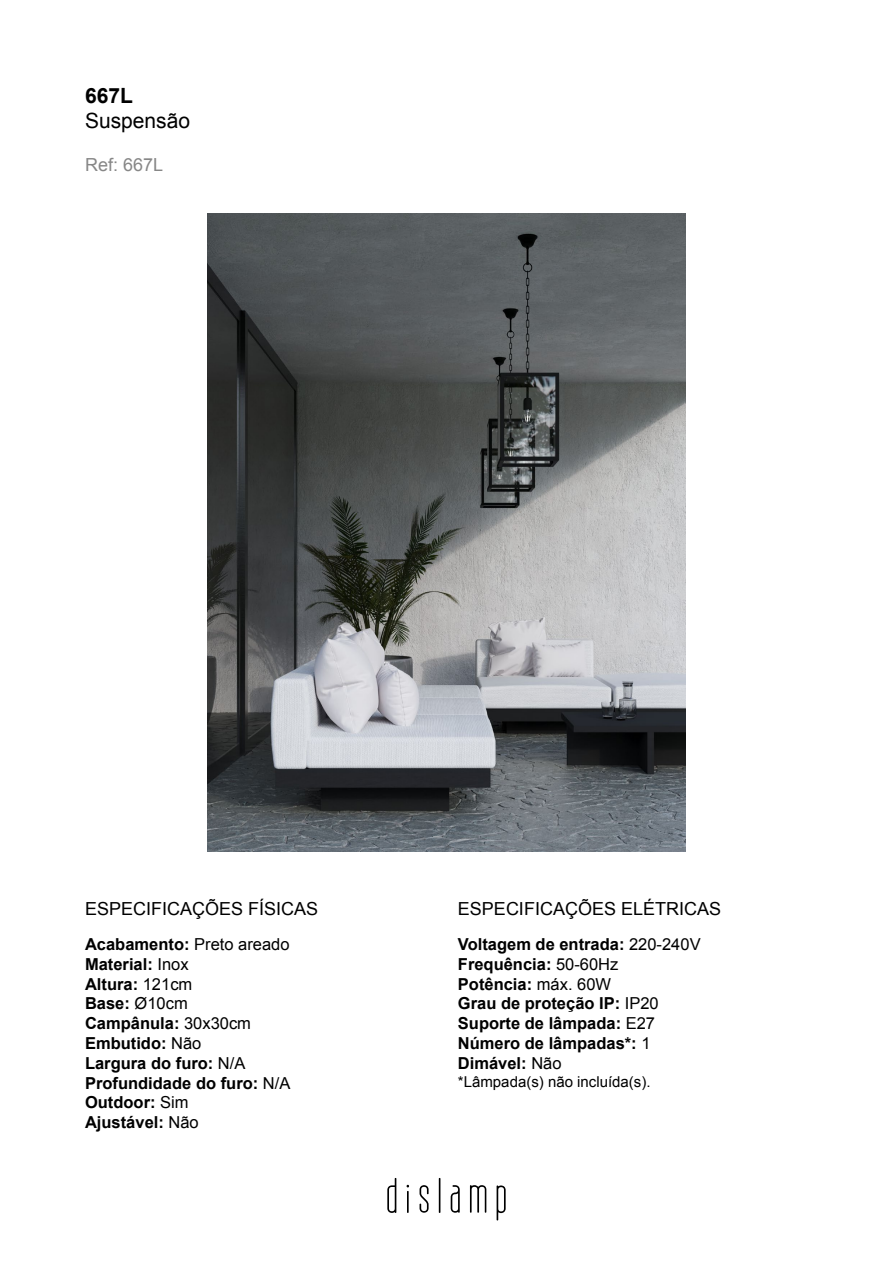
<style>
.page{position:relative;width:893px;height:1263px;background:#fff}
.page>*{position:absolute;margin:0;border:0;box-sizing:border-box;transform-origin:0 0}
.t1{font:21px "Arial";color:#000}
.t2{font:700 21px "Arial";color:#000}
.t3{font:18px "Arial";color:#000}
.t4{font:18px "Arial";color:#878787}
.t5{font:700 16.5px/19.8px "Arial";color:#000}
.t6{font:15px "Arial";color:#000}
.s1{font-weight:400}
</style>
<div class="page">
<svg style="left:387px;top:1178px;width:9px;height:35px"></svg>
<hr style="left:407px;top:1191px;width:2px;height:22px;background:#000">
<svg style="left:420px;top:1185px;width:9px;height:28px"></svg>
<hr style="left:439px;top:1178px;width:1px;height:35px;background:#000">
<svg style="left:451px;top:1185px;width:9px;height:28px"></svg>
<svg style="left:470px;top:1185px;width:16px;height:28px"></svg>
<svg style="left:497px;top:1185px;width:9px;height:35px"></svg>
<img style="left:207px;top:214px;width:479px;height:638px">
<p class="t2" style="left:85px;top:82px;width:49px">667L</p>
<p class="t1" style="left:85px;top:107px;width:107px">Suspensão</p>
<p class="t4" style="left:85px;top:153px;width:80px">Ref: 667L</p>
<p class="t3" style="left:85px;top:896px;width:235px">ESPECIFICAÇÕES FÍSICAS</p>
<p class="t3" style="left:458px;top:896px;width:265px">ESPECIFICAÇÕES ELÉTRICAS</p>
<p class="t5" style="left:85px;top:935px;width:207px">Acabamento: <span class="s1">Preto areado<br></span>Material: <span class="s1">Inox<br></span>Altura: <span class="s1">121cm<br></span>Base: <span class="s1">Ø10cm<br></span>Campânula: <span class="s1">30x30cm<br></span>Embutido: <span class="s1">Não<br></span>Largura do furo: <span class="s1">N/A<br></span>Profundidade do furo: <span class="s1">N/A<br></span>Outdoor: <span class="s1">Sim<br></span>Ajustável: <span class="s1">Não</span></p>
<p class="t5" style="left:458px;top:935px;width:244px">Voltagem de entrada: <span class="s1">220-240V<br></span>Frequência: <span class="s1">50-60Hz<br></span>Potência: <span class="s1">máx. 60W<br></span>Grau de proteção IP: <span class="s1">IP20<br></span>Suporte de lâmpada: <span class="s1">E27<br></span>Número de lâmpadas*: <span class="s1">1<br></span>Dimável: <span class="s1">Não</span></p>
<p class="t6" style="left:458px;top:1072px;width:194px">*Lâmpada(s) não incluída(s).</p>
</div>
